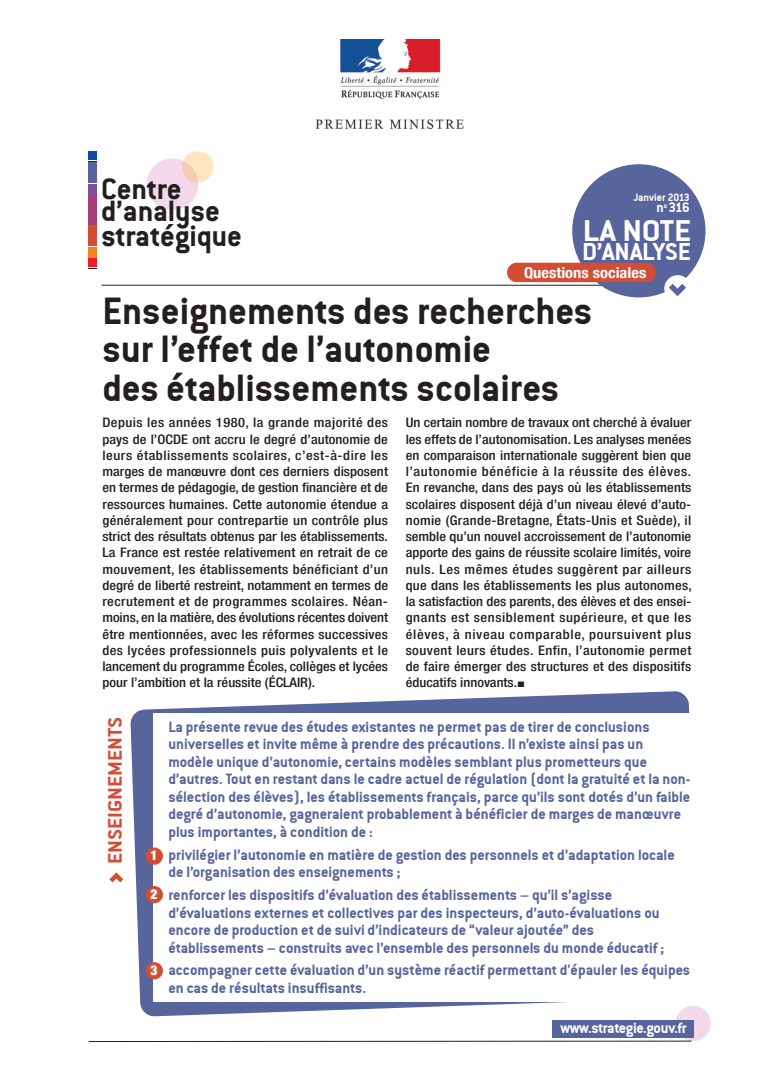
<style>
.page{position:relative;width:780px;height:1088px;background:#fff}
.page>*{position:absolute;margin:0;border:0;box-sizing:border-box;transform-origin:0 0}
.t1{font:41.25px/38.8px "Conduit ITCTT Bold";color:#231f20}
.t2{font:32.5px "Conduit ITCTT Bold";letter-spacing:-.005em;color:#fff;scale:1.1 1}
.t3{font:700 32.25px/24.4px "Conduit ITC";letter-spacing:-.005em;color:#231f20}
.t4{font:26.5px "Conduit ITCTT Bold";letter-spacing:-.01em;color:#fff;scale:1.05 1}
.t5{font:21.25px "Conduit ITCTT Bold";color:#d34c34;scale:1.1 1}
.t6{font:16.25px/17.5px "Conduit ITCTT Bold";color:#58649c}
.t7{font:16.25px "Conduit ITCTT Bold";letter-spacing:-.025em;color:#fff}
.t8{font:15.12px "Conduit ITCTT Bold";color:#fff}
.t9{font:700 condensed 15px "Helvetica Neue LT";color:#fff;scale:1.1 1}
.t10{font:900 condensed 13.62px "Helvetica Neue LT";color:#fff}
.t11{font:500 condensed 13.12px/16.2px "Helvetica Neue LT";color:#231f20;text-align:justify;scale:1.1 1}
.t12{font:11.62px "Conduit ITCTT Bold";letter-spacing:-.015em;color:#fff}
.s1{font-family:"European Pi Three";font-weight:400;font-stretch:normal;font-size:12.88px}
</style>
<div class="page">
<svg style="left:130px;top:691px;width:568px;height:325px;fill:#58649c"></svg>
<div style="left:153px;top:713px;width:605px;height:289px;background:#fff"></div>
<hr style="left:101px;top:285px;width:571px;height:1px;background:#231f20">
<div style="left:572px;top:164px;width:133px;height:133px;background:#58649c;border-radius:50%"></div>
<div style="left:507px;top:263px;width:149px;height:19px;background:#d34c34;border-radius:10px"></div>
<div style="left:675px;top:1006px;width:35px;height:35px;background:#f2d8e8;border-radius:50%"></div>
<div style="left:552px;top:1020px;width:141px;height:17px;background:#58649c"></div>
<svg style="left:88px;top:1040px;width:604px;height:2px"></svg>
<div style="left:664px;top:275px;width:27px;height:27px;background:#fff;border-radius:50%"></div>
<div style="left:146px;top:847px;width:17px;height:18px;background:#d34c34;border-radius:50%"></div>
<div style="left:146px;top:886px;width:17px;height:17px;background:#d34c34;border-radius:50%"></div>
<div style="left:146px;top:962px;width:17px;height:17px;background:#d34c34;border-radius:50%"></div>
<div style="left:89px;top:151px;width:8px;height:9px;background:#0d4da1"></div>
<div style="left:89px;top:259px;width:8px;height:8px;background:#ee1d23"></div>
<div style="left:89px;top:163px;width:8px;height:20px;background:#58649c"></div>
<div style="left:89px;top:184px;width:8px;height:10px;background:#7e5195"></div>
<div style="left:89px;top:195px;width:8px;height:30px;background:#a43f78"></div>
<div style="left:89px;top:226px;width:8px;height:20px;background:#d34c34"></div>
<div style="left:89px;top:247px;width:8px;height:10px;background:#f58220"></div>
<div style="left:147px;top:158px;width:51px;height:52px;background:#f2d8e8;border-radius:50%"></div>
<svg style="left:182px;top:151px;width:31px;height:32px"></svg>
<img style="left:317px;top:39px;width:147px;height:89px">
<svg style="left:669px;top:284px;width:17px;height:12px"></svg>
<svg style="left:109px;top:872px;width:14px;height:10px"></svg>
<h3 class="t3" style="left:101px;top:180px;width:82px">Centre</h3>
<h3 class="t3" style="left:101px;top:203px;width:142px">d’analyse stratégique</h3>
<p class="t12" style="left:633px;top:191px;width:58px">Janvier 2013</p>
<p class="t8" style="left:656px;top:198px;width:35px">n<sup>o</sup> 316</p>
<h2 class="t2" style="left:582px;top:211px;width:100px">LA note</h2>
<h3 class="t4" style="left:582px;top:236px;width:105px">d’AnALyse</h3>
<p class="t9" style="left:524px;top:264px;width:113px">Questions sociales</p>
<h1 class="t1" style="left:102px;top:290px;width:491px">enseignements des recherches sur l’effet de l’autonomie<br>des établissements scolaires</h1>
<p class="t11" style="left:102px;top:414px;width:261px">Depuis les années 1980, la grande majorité des pays de l’OCDE ont accru le degré d’autonomie de leurs établissements scolaires, c’est-à-dire les marges de manœuvre dont ces derniers disposent en termes de pédagogie, de gestion financière et de ressources humaines. Cette autonomie étendue a généralement pour contrepartie un contrôle plus strict des résultats obtenus par les établissements.<br>La France est restée relativement en retrait de ce mouvement, les établissements bénéficiant d’un degré de liberté restreint, notamment en termes de recrutement et de programmes scolaires. Néan&shy;moins, en la matière, des évolutions récentes doivent être mentionnées, avec les réformes successives des lycées professionnels puis polyvalents et le lancement du programme Écoles, collèges et lycées pour l’ambition et la réussite (ÉCLAIR).</p>
<p class="t11" style="left:406px;top:414px;width:261px">Un certain nombre de travaux ont cherché à évaluer les effets de l’autonomisation. Les analyses menées en comparaison internationale suggèrent bien que l’autonomie bénéficie à la réussite des élèves.<br>En revanche, dans des pays où les établissements scolaires disposent déjà d’un niveau élevé d’auto&shy;nomie (Grande-Bretagne, États-Unis et Suède), il semble qu’un nouvel accroissement de l’autonomie apporte des gains de réussite scolaire limités, voire nuls. Les mêmes études suggèrent par ailleurs que dans les établissements les plus autonomes, la satisfaction des parents, des élèves et des ensei&shy;gnants est sensiblement supérieure, et que les élèves, à niveau comparable, poursuivent plus souvent leurs études. Enfin, l’autonomie permet de faire émerger des structures et des dispositifs éducatifs innovants.<span class="s1">g</span></p>
<h3 class="t5" style="left:102px;top:864px;width:135px;rotate:-90deg">enseignements</h3>
<p class="t10" style="left:150px;top:847px;width:9px">1</p>
<p class="t10" style="left:150px;top:886px;width:9px">2</p>
<p class="t10" style="left:150px;top:962px;width:9px">3</p>
<p class="t6" style="left:168px;top:717px;width:523px">La présente revue des études existantes ne permet pas de tirer de conclusions universelles et invite même à prendre des précautions. il n’existe ainsi pas un modèle unique d’autonomie, certains modèles semblant plus prometteurs que d’autres. tout en restant dans le cadre actuel de régulation (dont la gratuité et la non&shy;sélection des élèves), les établissements français, parce qu’ils sont dotés d’un faible degré d’autonomie, gagneraient probablement à bénéficier de marges de manœuvre plus importantes, à condition de :</p>
<p class="t6" style="left:168px;top:845px;width:508px">privilégier l’autonomie en matière de gestion des personnels et d’adaptation locale de l’organisation des enseignements ;</p>
<p class="t6" style="left:168px;top:886px;width:497px">renforcer les dispositifs d’évaluation des établissements – qu’il s’agisse d’évaluations externes et collectives par des inspecteurs, d’auto-évaluations ou encore de production et de suivi d’indicateurs de “valeur ajoutée” des établissements – construits avec l’ensemble des personnels du monde éducatif ;</p>
<p class="t6" style="left:168px;top:961px;width:523px">accompagner cette évaluation d’un système réactif permettant d'épauler les équipes en cas de résultats insuffisants.</p>
<p class="t7" style="left:560px;top:1018px;width:128px">www.strategie.gouv.fr</p>
</div>
